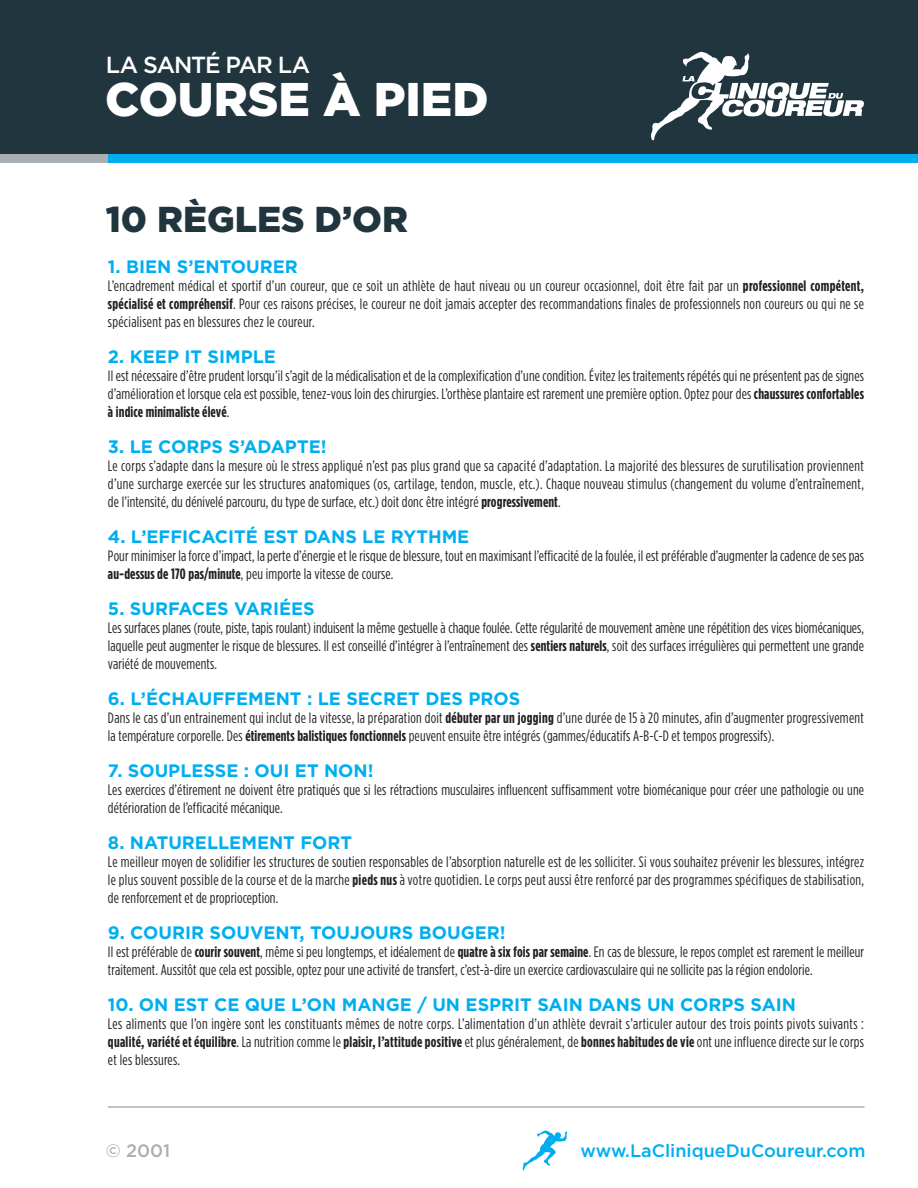
<style>
.page{position:relative;width:918px;height:1188px;background:#fff}
.page>*{position:absolute;margin:0;border:0;box-sizing:border-box;transform-origin:0 0}
.t1{font:900 47.25px "Gotham";color:#fff}
.t2{font:900 36px "Gotham";color:#21353f}
.t3{font:500 23.25px "Gotham";letter-spacing:-.05em;color:#fff}
.t4{font:700 18px "Gotham";color:#00aeef}
.t5{font:500 18px "Gotham";color:#00aeef}
.t6{font:500 18px "Gotham";color:#a8b0b6}
.t7{font:15px/18px "Gotham Condensed";letter-spacing:.01em;color:#231f20;text-align:justify}
.s1{font-weight:700}
</style>
<div class="page">
<div style="left:0;top:0;width:918px;height:154px;background:#21353f"></div>
<div style="left:0;top:154px;width:918px;height:10px;background:#00aeef"></div>
<div style="left:0;top:154px;width:108px;height:10px;background:#a8b0b6"></div>
<hr style="left:108px;top:1106px;width:756px;height:2px;background:#a8b0b6">
<svg style="left:651px;top:52px;width:213px;height:88px"></svg>
<svg style="left:523px;top:1130px;width:44px;height:40px"></svg>
<h3 class="t3" style="left:106px;top:57px;width:206px">LA SANTÉ PAR LA</h3>
<h1 class="t1" style="left:105px;top:72px;width:385px">COURSE À PIED</h1>
<h2 class="t2" style="left:106px;top:198px;width:304px">10 RÈGLES D’OR</h2>
<p class="t4" style="left:108px;top:260px;width:191px">1. BIEN S’ENTOURER</p>
<p class="t7" style="left:108px;top:278px;width:758px">L’encadrement médical et sportif d’un coureur, que ce soit un athlète de haut niveau ou un coureur occasionnel, doit être fait par un <span class="s1">professionnel compétent, spécialisé et compréhensif</span>. Pour ces raisons précises, le coureur ne doit jamais accepter des recommandations finales de professionnels non coureurs ou qui ne se spécialisent pas en blessures chez le coureur.</p>
<p class="t4" style="left:108px;top:350px;width:169px">2. KEEP IT SIMPLE</p>
<p class="t7" style="left:108px;top:368px;width:757px">Il est nécessaire d’être prudent lorsqu’il s’agit de la médicalisation et de la complexification d’une condition. Évitez les traitements répétés qui ne présentent pas de signes d’amélioration et lorsque cela est possible, tenez-vous loin des chirurgies. L’orthèse plantaire est rarement une première option. Optez pour des <span class="s1">chaussures confortables à indice minimaliste élevé</span>.</p>
<p class="t4" style="left:108px;top:440px;width:220px">3. LE CORPS S’ADAPTE!</p>
<p class="t7" style="left:108px;top:458px;width:758px">Le corps s’adapte dans la mesure où le stress appliqué n’est pas plus grand que sa capacité d’adaptation. La majorité des blessures de surutilisation proviennent d’une surcharge exercée sur les structures anatomiques (os, cartilage, tendon, muscle, etc.). Chaque nouveau stimulus (changement du volume d’entraînement, de l’intensité, du dénivelé parcouru, du type de surface, etc.) doit donc être intégré <span class="s1">progressivement</span>.</p>
<p class="t4" style="left:108px;top:530px;width:363px">4. L’EFFICACITÉ EST DANS LE RYTHME</p>
<p class="t7" style="left:108px;top:548px;width:758px">Pour minimiser la force d’impact, la perte d’énergie et le risque de blessure, tout en maximisant l’efficacité de la foulée, il est préférable d’augmenter la cadence de ses pas <span class="s1">au-dessus de 170 pas/minute</span>, peu importe la vitesse de course.</p>
<p class="t4" style="left:108px;top:602px;width:208px">5. SURFACES VARIÉES</p>
<p class="t7" style="left:108px;top:620px;width:757px">Les surfaces planes (route, piste, tapis roulant) induisent la même gestuelle à chaque foulée. Cette régularité de mouvement amène une répétition des vices biomécaniques, laquelle peut augmenter le risque de blessures. Il est conseillé d’intégrer à l’entraînement des <span class="s1">sentiers naturels</span>, soit des surfaces irrégulières qui permettent une grande variété de mouvements.</p>
<p class="t4" style="left:108px;top:692px;width:414px">6. L’ÉCHAUFFEMENT : LE SECRET DES PROS</p>
<p class="t7" style="left:108px;top:710px;width:757px">Dans le cas d’un entrainement qui inclut de la vitesse, la préparation doit <span class="s1">débuter par un jogging</span> d’une durée de 15 à 20 minutes, afin d’augmenter progressivement la température corporelle. Des <span class="s1">étirements balistiques fonctionnels</span> peuvent ensuite être intégrés (gammes/éducatifs A-B-C-D et tempos progressifs).</p>
<p class="t4" style="left:108px;top:764px;width:267px">7. SOUPLESSE : OUI ET NON!</p>
<p class="t7" style="left:108px;top:782px;width:758px">Les exercices d’étirement ne doivent être pratiqués que si les rétractions musculaires influencent suffisamment votre biomécanique pour créer une pathologie ou une détérioration de l’efficacité mécanique.</p>
<p class="t4" style="left:108px;top:836px;width:246px">8. NATURELLEMENT FORT</p>
<p class="t7" style="left:108px;top:854px;width:758px">Le meilleur moyen de solidifier les structures de soutien responsables de l’absorption naturelle est de les solliciter. Si vous souhaitez prévenir les blessures, intégrez le plus souvent possible de la course et de la marche <span class="s1">pieds nus</span> à votre quotidien. Le corps peut aussi être renforcé par des programmes spécifiques de stabilisation, de renforcement et de proprioception.</p>
<p class="t4" style="left:108px;top:926px;width:399px">9. COURIR SOUVENT, TOUJOURS BOUGER!</p>
<p class="t7" style="left:108px;top:944px;width:758px">Il est préférable de <span class="s1">courir souvent</span>, même si peu longtemps, et idéalement de <span class="s1">quatre à six fois par semaine</span>. En cas de blessure, le repos complet est rarement le meilleur traitement. Aussitôt que cela est possible, optez pour une activité de transfert, c’est-à-dire un exercice cardiovasculaire qui ne sollicite pas la région endolorie.</p>
<p class="t4" style="left:108px;top:998px;width:690px">10. ON EST CE QUE L’ON MANGE / UN ESPRIT SAIN DANS UN CORPS SAIN</p>
<p class="t7" style="left:108px;top:1016px;width:758px">Les aliments que l’on ingère sont les constituants mêmes de notre corps. L’alimentation d’un athlète devrait s’articuler autour des trois points pivots suivants : <span class="s1">qualité, variété et équilibre</span>. La nutrition comme le <span class="s1">plaisir, l’attitude positive</span> et plus généralement, de <span class="s1">bonnes habitudes de vie</span> ont une influence directe sur le corps et les blessures.</p>
<p class="t6" style="left:106px;top:1144px;width:66px">© 2001</p>
<p class="t5" style="left:580px;top:1144px;width:287px">www.LaCliniqueDuCoureur.com</p>
</div>
